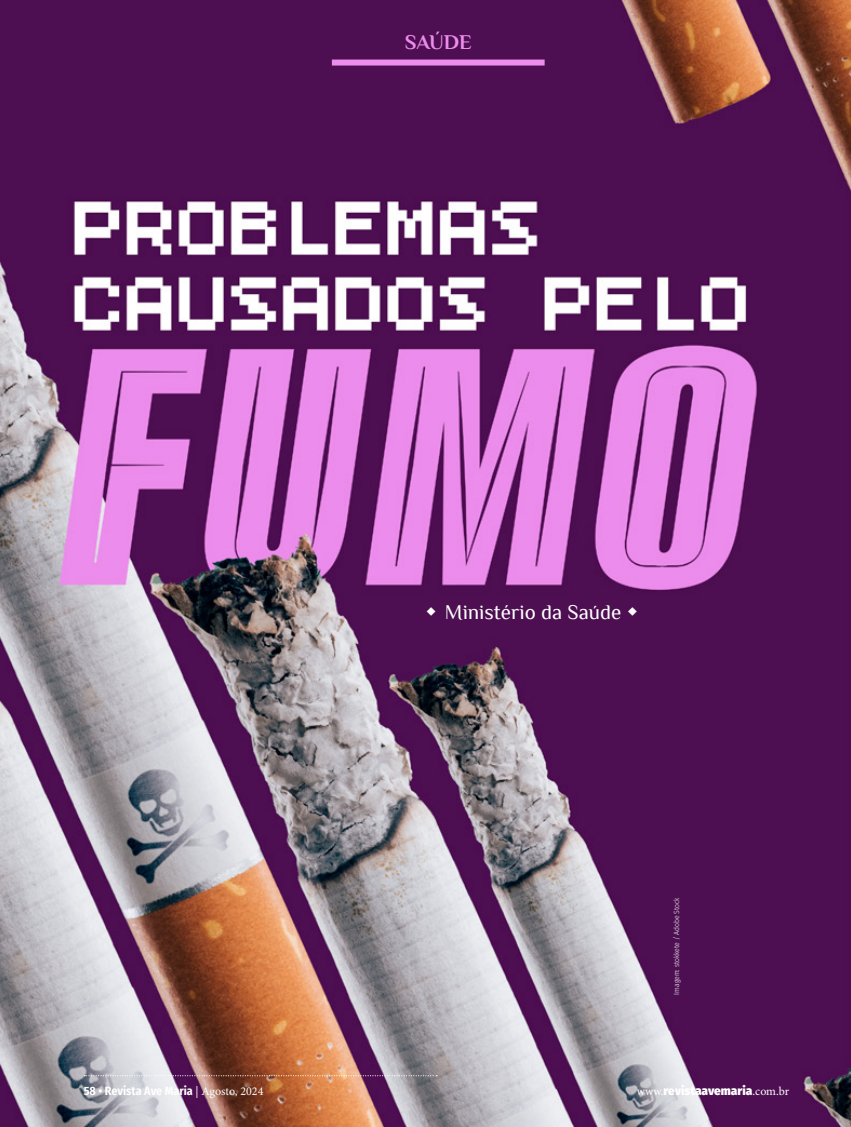
<style>
.page{position:relative;width:851px;height:1127px;background:#fff}
.page>*{position:absolute;margin:0;border:0;box-sizing:border-box;transform-origin:0 0}
.t1{font:21px "Philosopher";color:#fff}
.t2{font:700 21px "Philosopher";letter-spacing:-.005em;color:#ec8ceb}
.t3{font:700 12px "Fira Sans Condensed";color:#fff}
.t4{font:900 12px "Fira Sans";color:#fff}
.t5{font:300 7.5px "Fira Sans Condensed";color:#fff}
.s1{font-family:"Minion Pro";font-weight:400}
</style>
<div class="page">
<img style="left:0;top:0;width:850px;height:1127px">
<div style="left:332px;top:0;width:212px;height:64px;background:#4d0f52"></div>
<div style="left:332px;top:60px;width:212px;height:6px;background:#ec8ceb"></div>
<svg style="left:84px;top:1075px;width:353px;height:1px"></svg>
<svg style="left:427px;top:607px;width:8px;height:9px"></svg>
<svg style="left:628px;top:607px;width:8px;height:9px"></svg>
<h1 class="t2" style="left:404px;top:31px;width:69px">SAÚDE</h1>
<h1 class="t1" style="left:444px;top:601px;width:178px">Ministério da Saúde</h1>
<p class="t5" style="left:671px;top:995px;width:99px;rotate:-90deg">Imagem: stokkete / Adobe Stock</p>
<p class="t3" style="left:84px;top:1081px;width:181px">58 • Revista Ave Maria <span class="s1">| Agosto, 2024</span></p>
<p class="t4" style="left:636px;top:1080px;width:154px"><span class="s1">www.</span>revistaavemaria<span class="s1">.com.br</span></p>
</div>
